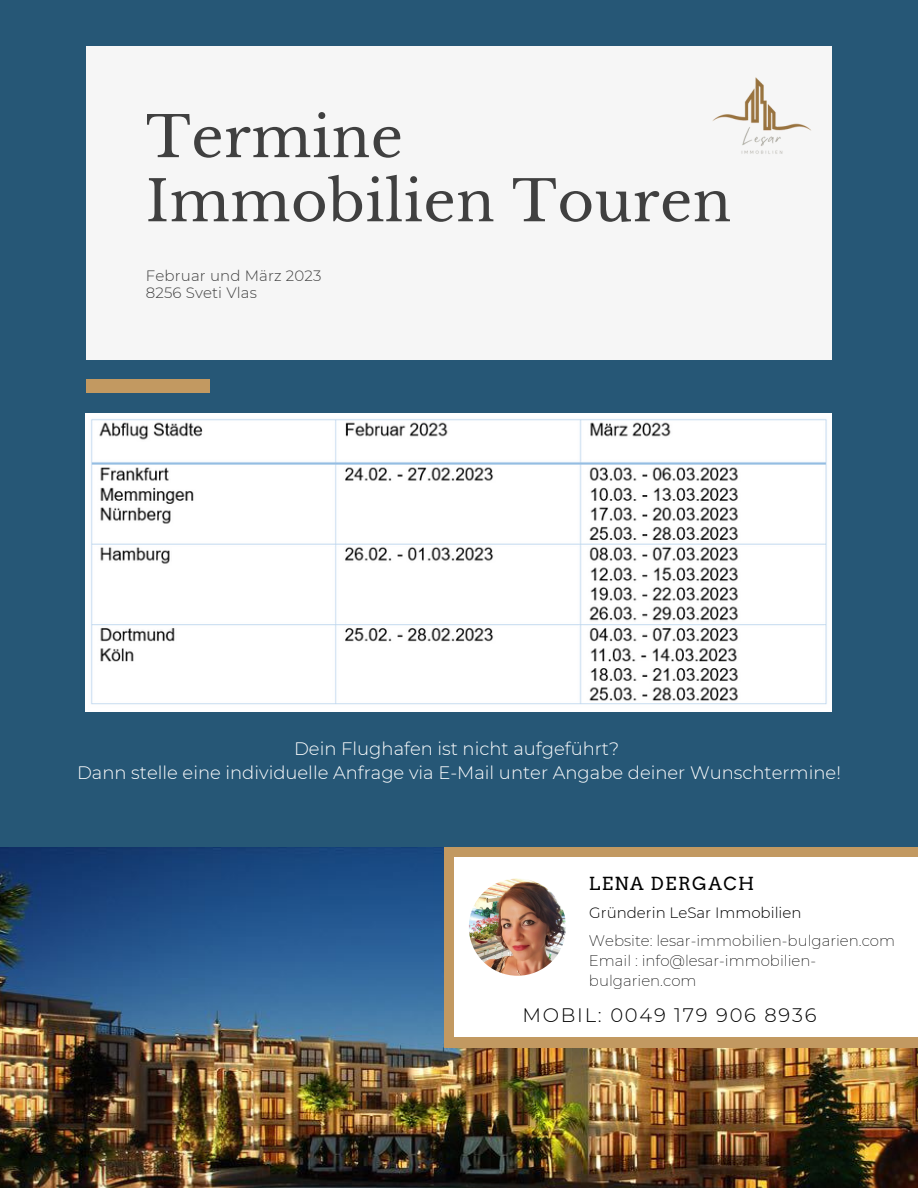
<style>
.page{position:relative;width:918px;height:1188px;background:#265776}
.page>*{position:absolute;margin:0;border:0;box-sizing:border-box;transform-origin:0 0}
.t1{font:55.95px/64.2px "Libre Baskerville";letter-spacing:.01em;color:#404040}
.t2{font:300 19.5px "Montserrat";letter-spacing:.09em;color:#000}
.t3{font:300 18px/24.8px "Montserrat";color:#fff;text-align:center}
.t4{font:18px "Arvo";letter-spacing:.08em;color:#000}
.t5{font:200 15px/20.2px "Montserrat";color:#000}
.t6{font:300 15px/16.8px "Montserrat";letter-spacing:.01em;color:#404040}
.t7{font:300 15px "Montserrat";color:#000}
</style>
<div class="page">
<div style="left:86px;top:47px;width:746px;height:312px;background:#f6f6f6"></div>
<img style="left:0;top:847px;width:918px;height:341px">
<div style="left:444px;top:847px;width:474px;height:201px;background:#c29961"></div>
<div style="left:454px;top:857px;width:464px;height:180px;background:#fff"></div>
<img style="left:469px;top:879px;width:97px;height:97px;border-radius:50%">
<img style="left:712px;top:77px;width:99px;height:77px">
<div style="left:86px;top:379px;width:124px;height:14px;background:#c29961"></div>
<img style="left:86px;top:413px;width:746px;height:299px">
<h1 class="t1" style="left:146px;top:105px;width:587px">Termine<br>Immobilien Touren</h1>
<p class="t6" style="left:146px;top:267px;width:177px">Februar und März 2023<br>8256 Sveti Vlas</p>
<p class="t3" style="left:77px;top:736px;width:765px">Dein Flughafen ist nicht aufgeführt?<br>Dann stelle eine individuelle Anfrage via E-Mail unter Angabe deiner Wunschtermine!</p>
<p class="t4" style="left:589px;top:873px;width:167px">LENA DERGACH</p>
<p class="t7" style="left:589px;top:904px;width:214px">Gründerin LeSar Immobilien</p>
<p class="t5" style="left:589px;top:930px;width:308px">Website: lesar-immobilien-bulgarien.com<br>Email : info@lesar-immobilien&shy;bulgarien.com</p>
<p class="t2" style="left:522px;top:1003px;width:296px">MOBIL: 0049 179 906 8936</p>
</div>
